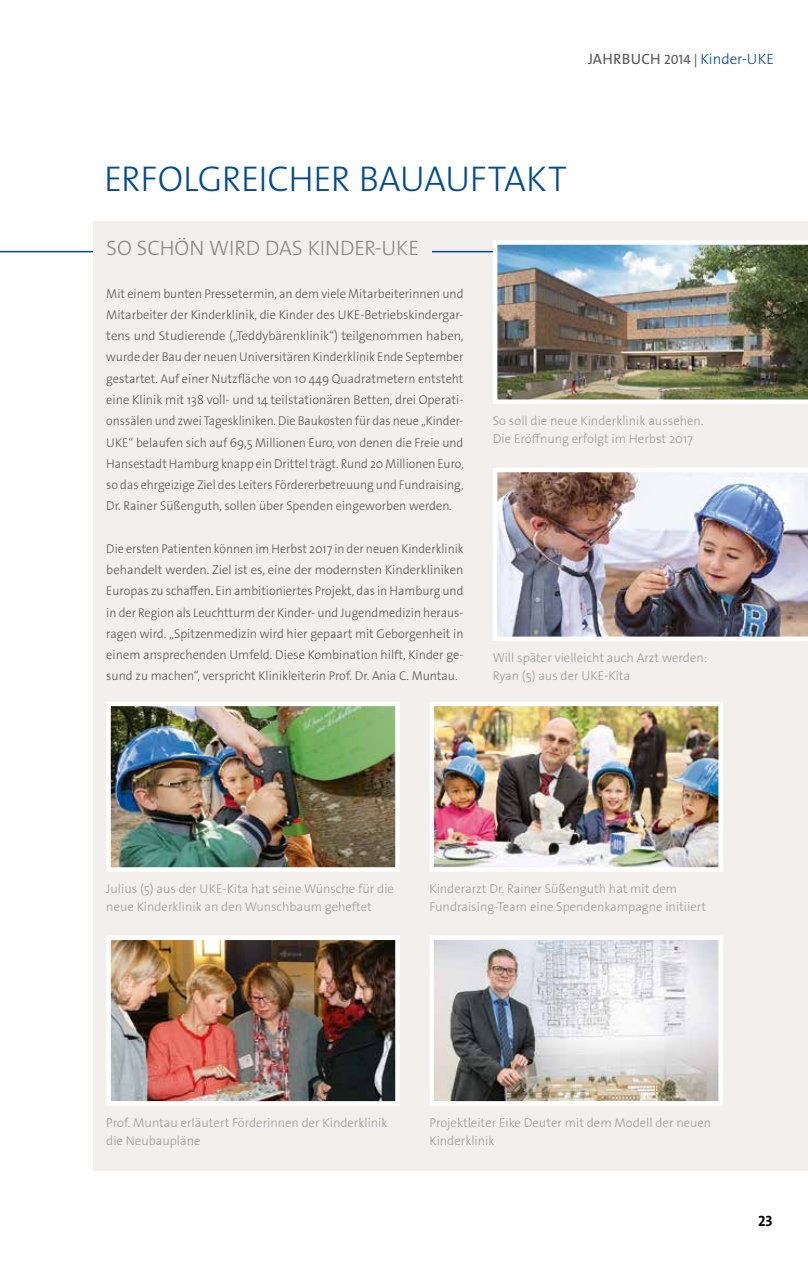
<style>
.page{position:relative;width:808px;height:1263px;background:#fff}
.page>*{position:absolute;margin:0;border:0;box-sizing:border-box;transform-origin:0 0}
.t1{font:300 36px "The Sans Os F";letter-spacing:-.01em;color:#004b93}
.t2{font:300 21px "The Sans Os F";letter-spacing:-.005em;color:#878787}
.t3{font:300 15px "The Sans Os F";color:#004b93}
.t4{font:700 15px "The Sans Os F";color:#000}
.t5{font:300 12.75px/21.3px "The Sans Os F";color:#575756;text-align:justify}
.t6{font:300 12.75px/21.3px "The Sans Os F";color:#575756;text-align:justify;scale:.95 1}
.t7{font:300 12.75px/18px "The Sans Os F";color:#9d9d9c}
.s1{font-weight:400;color:#575756}
.s2{font-weight:400;font-size:13.5px;color:#575756}
</style>
<div class="page">
<div style="left:94px;top:221px;width:714px;height:949px;background:#f2efed"></div>
<img style="left:493px;top:468px;width:315px;height:173px">
<img style="left:434px;top:707px;width:284px;height:160px">
<div style="left:429px;top:702px;width:294px;height:170px;border:4px solid #fff"></div>
<img style="left:434px;top:940px;width:284px;height:160px">
<div style="left:429px;top:935px;width:294px;height:170px;border:4px solid #fff"></div>
<img style="left:111px;top:940px;width:284px;height:160px">
<div style="left:106px;top:935px;width:294px;height:170px;border:4px solid #fff"></div>
<img style="left:111px;top:707px;width:284px;height:160px">
<div style="left:106px;top:702px;width:294px;height:170px;border:4px solid #fff"></div>
<hr style="left:0;top:251px;width:808px;height:1px;background:#004b93">
<img style="left:493px;top:240px;width:315px;height:164px">
<div style="left:94px;top:237px;width:338px;height:18px;background:#f2efed"></div>
<p class="t3" style="left:588px;top:49px;width:187px"><span class="s1">JAHRBUCH</span> <span class="s2">2014 |</span> Kinder-UKE</p>
<h1 class="t1" style="left:104px;top:156px;width:464px">ERFOLGREICHER BAUAUFTAKT</h1>
<h2 class="t2" style="left:106px;top:235px;width:314px">SO SCHÖN WIRD DAS KINDER-UKE</h2>
<p class="t5" style="left:106px;top:283px;width:359px">Mit einem bunten Pressetermin, an dem viele Mitarbeiterinnen und Mitarbeiter der Kinderklinik, die Kinder des UKE-Betriebskindergar&shy;tens und Studierende („Teddybärenklinik“) teilgenommen haben, wurde der Bau der neuen Universitären Kinderklinik Ende September gestartet. Auf einer Nutzfläche von 10 449 Quadratmetern entsteht eine Klinik mit 138 voll- und 14 teilstationären Betten, drei Operati&shy;onssälen und zwei Tageskliniken. Die Baukosten für das neue „Kinder-UKE“ belaufen sich auf 69,5 Millionen Euro, von denen die Freie und Hansestadt Hamburg knapp ein Drittel trägt. Rund 20 Millionen Euro, so das ehrgeizige Ziel des Leiters Fördererbetreuung und Fundraising, Dr. Rainer Süßenguth, sollen über Spenden eingeworben werden.</p>
<p class="t6" style="left:106px;top:538px;width:378px">Die ersten Patienten können im Herbst 2017 in der neuen Kinderklinik behandelt werden. Ziel ist es, eine der modernsten Kinderkliniken Europas zu schaffen. Ein ambitioniertes Projekt, das in Hamburg und in der Region als Leuchtturm der Kinder- und Jugendmedizin heraus&shy;ragen wird. „Spitzenmedizin wird hier gepaart mit Geborgenheit in einem ansprechenden Umfeld. Diese Kombination hilft, Kinder ge&shy;sund zu machen“, verspricht Klinikleiterin Prof. Dr. Ania C. Muntau.</p>
<p class="t7" style="left:493px;top:412px;width:212px">So soll die neue Kinderklinik aussehen.<br>Die Eröffnung erfolgt im Herbst 2017</p>
<p class="t7" style="left:493px;top:649px;width:216px">Will später vielleicht auch Arzt werden:<br>Ryan (5) aus der UKE-Kita</p>
<p class="t7" style="left:106px;top:880px;width:289px">Julius (5) aus der UKE-Kita hat seine Wünsche für die neue Kinderklinik an den Wunschbaum geheftet</p>
<p class="t7" style="left:429px;top:880px;width:278px">Kinderarzt Dr. Rainer Süßenguth hat mit dem<br>Fundraising-Team eine Spendenkampagne initiiert</p>
<p class="t7" style="left:106px;top:1114px;width:283px">Prof. Muntau erläutert Förderinnen der Kinderklinik die Neubaupläne</p>
<p class="t7" style="left:429px;top:1114px;width:283px">Projektleiter Eike Deuter mit dem Modell der neuen<br>Kinderklinik</p>
<p class="t4" style="left:758px;top:1211px;width:16px">23</p>
</div>
